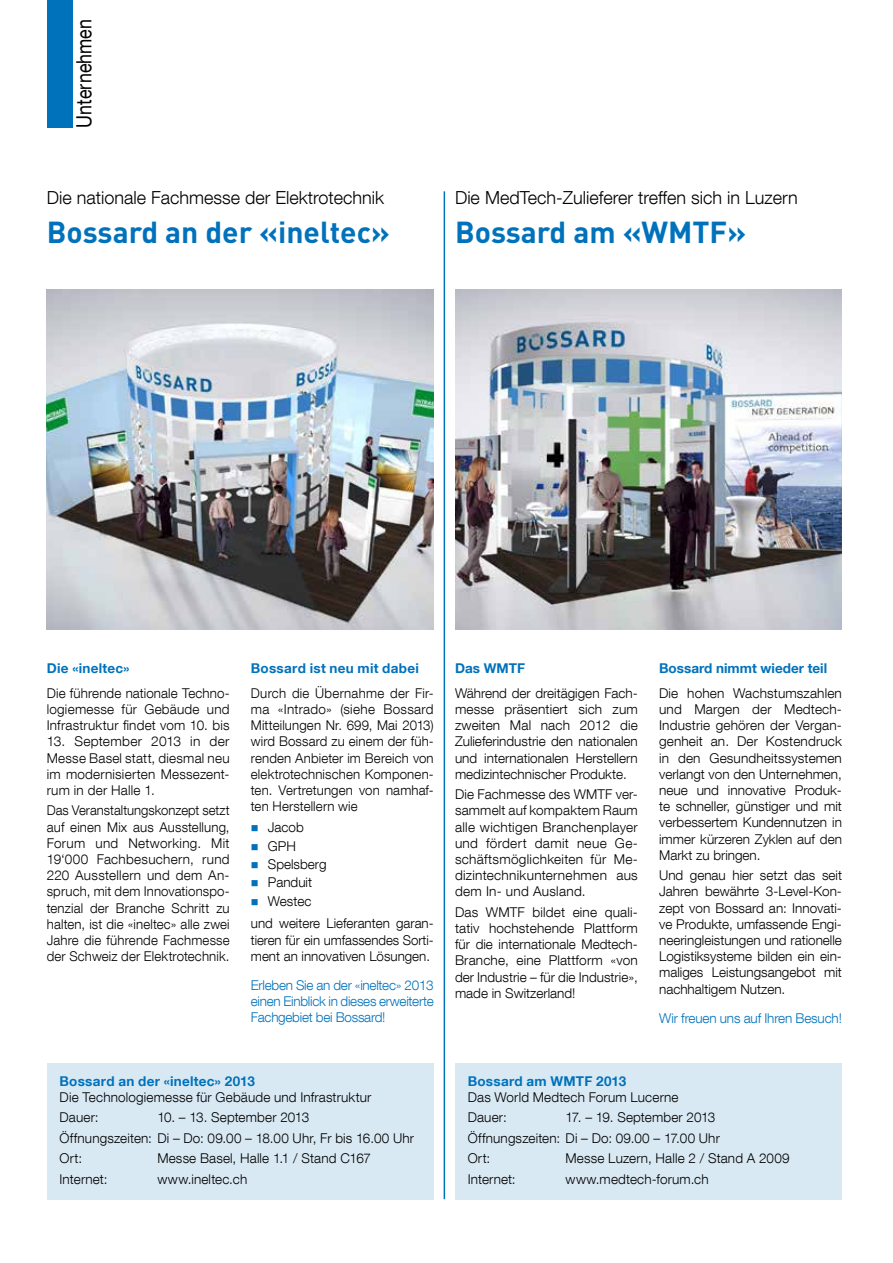
<style>
.page{position:relative;width:893px;height:1263px;background:#fff}
.page>*{position:absolute;margin:0;border:0;box-sizing:border-box;transform-origin:0 0}
.t1{font:700 30px "DINOT";color:#0072bb}
.t2{font:21px "Helvetica Neue LT Com";color:#000;scale:.85 1}
.t3{font:300 18px "Helvetica Neue LT Com";color:#000}
.t4{font:300 13.5px/16.2px "Helvetica Neue LT Com";letter-spacing:.01em;color:#000;text-align:justify}
.t5{font:300 13.5px/16.2px "Helvetica Neue LT Com";letter-spacing:-.02em;color:#0072bb;text-align:justify}
.t6{font:700 13.5px "Helvetica Neue LT Com";letter-spacing:.015em;color:#0072bb}
</style>
<div class="page">
<hr style="left:444px;top:191px;width:1px;height:1008px;background:#0072bb">
<div style="left:47px;top:0;width:25px;height:128px;background:#0072bb"></div>
<img style="left:47px;top:289px;width:387px;height:340px">
<img style="left:455px;top:289px;width:387px;height:340px">
<div style="left:455px;top:1063px;width:387px;height:136px;background:#d9e9f4"></div>
<div style="left:47px;top:1063px;width:387px;height:136px;background:#d9e9f4"></div>
<h2 class="t2" style="left:71px;top:128px;width:129px;rotate:-90deg">Unternehmen</h2>
<h3 class="t3" style="left:47px;top:187px;width:339px">Die nationale Fachmesse der Elektrotechnik</h3>
<h1 class="t1" style="left:47px;top:211px;width:345px">Bossard an der «ineltec»</h1>
<h3 class="t3" style="left:455px;top:187px;width:344px">Die MedTech-Zulieferer treffen sich in Luzern</h3>
<h1 class="t1" style="left:455px;top:211px;width:293px">Bossard am «WMTF»</h1>
<p class="t6" style="left:47px;top:660px;width:84px">Die «ineltec»</p>
<p class="t4" style="left:47px;top:684px;width:184px">Die führende nationale Techno&shy;logiemesse für Gebäude und Infrastruktur findet vom 10. bis</p>
<p class="t4" style="left:47px;top:733px;width:184px">13. September 2013 in der Messe Basel statt, diesmal neu im modernisierten Messezent&shy;rum in der Halle 1.</p>
<p class="t4" style="left:47px;top:802px;width:184px">Das Veranstaltungskonzept setzt auf einen Mix aus Ausstellung, Forum und Networking. Mit 19‘000 Fachbesuchern, rund 220 Ausstellern und dem An&shy;spruch, mit dem Innovationspo&shy;tenzial der Branche Schritt zu halten, ist die «ineltec» alle zwei Jahre die führende Fachmesse der Schweiz der Elektrotechnik.</p>
<p class="t6" style="left:251px;top:660px;width:170px">Bossard ist neu mit dabei</p>
<p class="t4" style="left:251px;top:684px;width:184px">Durch die Übernahme der Fir&shy;ma «Intrado» (siehe Bossard Mitteilungen Nr. 699, Mai 2013) wird Bossard zu einem der füh&shy;renden Anbieter im Bereich von elektrotechnischen Komponen&shy;ten. Vertretungen von namhaf&shy;ten Herstellern wie</p>
<p class="t4" style="left:268px;top:818px;width:60px;line-height:18.3px;text-align:left">Jacob<br>GPH<br>Spelsberg<br>Panduit<br>Westec</p>
<p class="t4" style="left:251px;top:915px;width:184px">und weitere Lieferanten garan&shy;tieren für ein umfassendes Sorti&shy;ment an innovativen Lösungen.</p>
<p class="t5" style="left:251px;top:976px;width:184px">Erleben Sie an der «ineltec» 2013 einen Einblick in dieses erweiterte Fachgebiet bei Bossard!</p>
<p class="t6" style="left:60px;top:1072px;width:197px">Bossard an der «ineltec» 2013</p>
<p class="t4" style="left:60px;top:1086px;width:313px;line-height:20.4px">Die Technologiemesse für Gebäude und Infrastruktur<br>Dauer:</p>
<p class="t4" style="left:60px;top:1107px;width:356px;line-height:20.4px;text-align:left;text-indent:98px">10. – 13. September 2013<br>Öffnungszeiten: Di – Do: 09.00 – 18.00 Uhr, Fr bis 16.00 Uhr<br>Ort:</p>
<p class="t4" style="left:157px;top:1150px;width:215px">Messe Basel, Halle 1.1 / Stand C167</p>
<p class="t4" style="left:60px;top:1170px;width:49px">Internet:</p>
<p class="t4" style="left:157px;top:1170px;width:91px">www.ineltec.ch</p>
<p class="t6" style="left:455px;top:660px;width:71px">Das WMTF</p>
<p class="t4" style="left:455px;top:684px;width:184px">Während der dreitägigen Fach&shy;messe präsentiert sich zum zweiten Mal nach 2012 die Zulieferindustrie den nationalen und internationalen Herstellern medizintechnischer Produkte.</p>
<p class="t4" style="left:455px;top:786px;width:184px">Die Fachmesse des WMTF ver&shy;sammelt auf kompaktem Raum alle wichtigen Branchenplayer und fördert damit neue Ge&shy;schäftsmöglichkeiten für Me&shy;dizintechnikunternehmen aus dem In- und Ausland.</p>
<p class="t4" style="left:455px;top:904px;width:184px">Das WMTF bildet eine quali&shy;tativ hochstehende Plattform für die internationale Medtech-Branche, eine Plattform «von der Industrie – für die Industrie», made in Switzerland!</p>
<p class="t6" style="left:659px;top:660px;width:170px">Bossard nimmt wieder teil</p>
<p class="t4" style="left:659px;top:684px;width:184px">Die hohen Wachstumszahlen und Margen der Medtech-Industrie gehören der Vergan&shy;genheit an. Der Kostendruck in den Gesundheitssystemen verlangt von den Unternehmen, neue und innovative Produk&shy;te schneller, günstiger und mit verbessertem Kundennutzen in immer kürzeren Zyklen auf den Markt zu bringen.</p>
<p class="t4" style="left:659px;top:867px;width:184px">Und genau hier setzt das seit Jahren bewährte 3-Level-Kon&shy;zept von Bossard an: Innovati&shy;ve Produkte, umfassende Engi&shy;neeringleistungen und rationelle Logistiksysteme bilden ein ein&shy;maliges Leistungsangebot mit nachhaltigem Nutzen.</p>
<p class="t5" style="left:659px;top:1009px;width:184px">Wir freuen uns auf Ihren Besuch!</p>
<p class="t6" style="left:468px;top:1072px;width:160px">Bossard am WMTF 2013</p>
<p class="t4" style="left:468px;top:1086px;width:212px;line-height:20.4px">Das World Medtech Forum Lucerne<br>Dauer:</p>
<p class="t4" style="left:468px;top:1107px;width:254px;line-height:20.4px;text-align:left;text-indent:98px">17. – 19. September 2013<br>Öffnungszeiten: Di – Do: 09.00 – 17.00 Uhr<br>Ort:</p>
<p class="t4" style="left:566px;top:1150px;width:226px">Messe Luzern, Halle 2 / Stand A 2009</p>
<p class="t4" style="left:468px;top:1170px;width:49px">Internet:</p>
<p class="t4" style="left:566px;top:1170px;width:145px">www.medtech-forum.ch</p>
</div>
